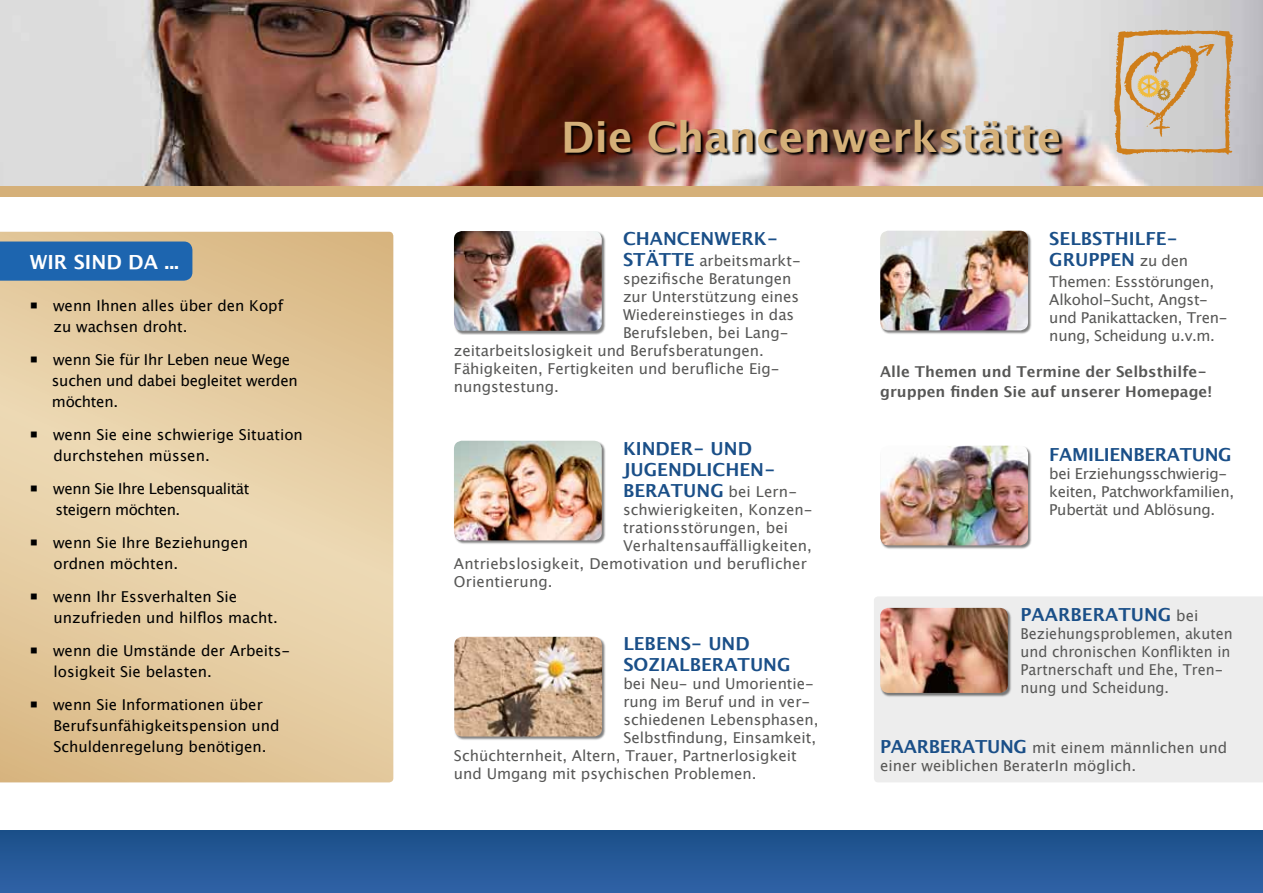
<style>
.page{position:relative;width:1263px;height:893px;background:#fff}
.page>*{position:absolute;margin:0;border:0;box-sizing:border-box;transform-origin:0 0}
.t1{font:700 42px "Lucida Grande";color:#d5b079}
.t2{font:700 19.5px "Lucida Grande";color:#fff}
.t3{font:700 18px/21px "Lucida Grande";color:#1a4f88}
.t4{font:700 18px "Lucida Grande";letter-spacing:-.02em;color:#1a4f88}
.t5{font:15px/18px "Lucida Grande";color:#575756}
.t6{font:15px/21px "Lucida Grande";color:#000}
.t7{font:15px/18px "Lucida Grande";letter-spacing:-.02em;color:#575756}
.t8{font:15px/18px "Lucida Grande";color:#575756;scale:.96 1}
.t9{font:700 15px/19.5px "Lucida Grande";color:#575756}
.t10{font:15px/21px "Lucida Grande";letter-spacing:-.02em;color:#000}
.t11{font:15px/21px "Lucida Grande";letter-spacing:-.03em;color:#000}
.s1{font-weight:700;font-size:18px;color:#1a4f88}
.s2{font-weight:400;font-size:15px;color:#575756}
</style>
<div class="page">
<img style="left:0;top:0;width:1263px;height:186px">
<svg style="left:1114px;top:30px;width:119px;height:125px;background:#cfbda5"></svg>
<img style="left:565px;top:120px;width:498px;height:36px">
<div style="left:0;top:186px;width:1263px;height:10px;background:#d5b079"></div>
<div style="left:0;top:831px;width:1263px;height:62px;background:linear-gradient(to bottom,#1b5089,#2f62a6)"></div>
<svg style="left:0;top:232px;width:393px;height:550px;background:#e4cba0"></svg>
<div style="left:454px;top:637px;width:152px;height:104px;background:#000;opacity:.5"></div>
<img style="left:454px;top:637px;width:148px;height:99px">
<div style="left:454px;top:231px;width:152px;height:104px;background:#000;opacity:.5"></div>
<img style="left:454px;top:231px;width:148px;height:100px">
<div style="left:454px;top:441px;width:152px;height:103px;background:#000;opacity:.5"></div>
<img style="left:454px;top:441px;width:148px;height:99px">
<div style="left:880px;top:446px;width:152px;height:103px;background:#000;opacity:.5"></div>
<img style="left:880px;top:446px;width:148px;height:99px">
<div style="left:0;top:242px;width:192px;height:39px;background:#1d65af"></div>
<div style="left:874px;top:596px;width:389px;height:186px;background:#ededed"></div>
<div style="left:880px;top:608px;width:131px;height:89px;background:#000;opacity:.5"></div>
<img style="left:880px;top:608px;width:128px;height:85px">
<div style="left:880px;top:231px;width:152px;height:103px;background:#000;opacity:.5"></div>
<img style="left:880px;top:231px;width:148px;height:99px">
<h2 class="t2" style="left:30px;top:246px;width:151px">WIR SIND DA ...</h2>
<p class="t6" style="left:53px;top:295px;width:231px;text-indent:-24px">○ wenn Ihnen alles über den Kopf zu wachsen droht.</p>
<p class="t10" style="left:52px;top:349px;width:247px;text-indent:-22px">○ wenn Sie für Ihr Leben neue Wege suchen und dabei begleitet werden möchten.</p>
<p class="t6" style="left:53px;top:424px;width:251px;text-indent:-24px">○ wenn Sie eine schwierige Situation durchstehen müssen.</p>
<p class="t11" style="left:56px;top:478px;width:195px;text-indent:-26px">○ wenn Sie Ihre Lebensqualität steigern möchten.</p>
<p class="t6" style="left:53px;top:532px;width:196px;text-indent:-24px">○ wenn Sie Ihre Beziehungen ordnen möchten.</p>
<p class="t6" style="left:53px;top:586px;width:226px;text-indent:-24px">○ wenn Ihr Essverhalten Sie unzufrieden und hilflos macht.</p>
<p class="t6" style="left:53px;top:640px;width:238px;text-indent:-24px">○ wenn die Umstände der Arbeits&shy;losigkeit Sie belasten.</p>
<p class="t6" style="left:53px;top:694px;width:228px;text-indent:-24px">○ wenn Sie Informationen über<br>Berufsunfähigkeitspension und<br>Schuldenregelung benötigen.</p>
<h1 class="t1" style="left:561px;top:103px;width:502px">DIE CHANCENWERKSTÄTTE</h1>
<p class="t3" style="left:623px;top:228px;width:157px">CHANCENWERK-</p>
<p class="t5" style="left:623px;top:252px;width:179px"><span class="s1">STÄTTE</span> arbeitsmarkt-</p>
<p class="t5" style="left:623px;top:270px;width:170px">spezifische Beratungen</p>
<p class="t5" style="left:623px;top:288px;width:178px">zur Unterstützung eines</p>
<p class="t5" style="left:623px;top:306px;width:173px">Wiedereinstieges in das</p>
<p class="t5" style="left:623px;top:324px;width:167px">Berufsleben, bei Lang-</p>
<p class="t5" style="left:454px;top:342px;width:312px">zeitarbeitslosigkeit und Berufsberatungen.</p>
<p class="t5" style="left:454px;top:360px;width:327px">Fähigkeiten, Fertigkeiten und berufliche Eig-</p>
<p class="t5" style="left:454px;top:378px;width:106px">nungstestung.</p>
<p class="t3" style="left:623px;top:438px;width:130px">KINDER- UN D<br>JUGEN DLICHEN</p>
<p class="t3" style="left:764px;top:459px;width:13px">-</p>
<p class="t3" style="left:623px;top:480px;width:24px">BERA</p>
<p class="t5" style="left:671px;top:483px;width:128px"><span class="s1">TUNG</span> bei Lern-</p>
<p class="t5" style="left:623px;top:501px;width:191px">schwierigkeiten, Konzen-</p>
<p class="t5" style="left:623px;top:519px;width:167px">trationsstörungen, bei</p>
<p class="t5" style="left:623px;top:537px;width:191px">Verhaltensauffälligkeiten,</p>
<p class="t5" style="left:454px;top:555px;width:354px">Antriebslosigkeit, Demotivation und beruflicher</p>
<p class="t5" style="left:454px;top:573px;width:100px">Orientierung.</p>
<p class="t3" style="left:623px;top:633px;width:166px">LEBENS- UND<br>SOZIALBERATUNG</p>
<p class="t5" style="left:623px;top:675px;width:192px">bei Neu- und Umorientie-</p>
<p class="t5" style="left:623px;top:693px;width:188px">rung im Beruf und in ver-</p>
<p class="t5" style="left:623px;top:711px;width:197px">schiedenen Lebensphasen,</p>
<p class="t5" style="left:623px;top:729px;width:194px">Selbstfindung, Einsamkeit,</p>
<p class="t5" style="left:454px;top:747px;width:344px">Schüchternheit, Altern, Trauer, Partnerlosigkeit</p>
<p class="t5" style="left:454px;top:765px;width:304px">und Umgang mit psychischen Problemen.</p>
<p class="t3" style="left:1049px;top:228px;width:140px">SELBSTHILFE-<br>GRUPPEN <span class="s2">zu den</span></p>
<p class="t7" style="left:1049px;top:273px;width:180px">Themen: Essstörungen,<br>Alkohol-Sucht, Angst&shy;und Panikattacken, Tren&shy;nung, Scheidung u.v.m.</p>
<p class="t9" style="left:880px;top:362px;width:333px">ALLE THEMEN UND TERMINE DER SELBSTHILFE-<br>GRUPPEN FINDEN SIE AUF UNSERER HOMEPAGE!</p>
<p class="t4" style="left:1049px;top:440px;width:182px">FAMILIENBERATUNG</p>
<p class="t7" style="left:1049px;top:465px;width:186px">bei Erziehungsschwierig&shy;keiten, Patchworkfamilien,<br>Pubertät und Ablösung.</p>
<p class="t3" style="left:1020px;top:604px;width:179px">PAARBERATUNG <span class="s2">bei</span></p>
<p class="t8" style="left:1020px;top:625px;width:222px">Beziehungsproblemen, akuten und chronischen Konflikten in<br>Partnerschaft und Ehe, Tren&shy;nung und Scheidung.</p>
<p class="t5" style="left:880px;top:738px;width:348px;text-indent:95px"><span class="s1">TUNG</span> mit einem männlichen und einer weiblichen BeraterIn möglich.</p>
<p class="t3" style="left:880px;top:736px;width:25px">PAAR</p>
<p class="t3" style="left:929px;top:736px;width:24px">BERA</p>
</div>
